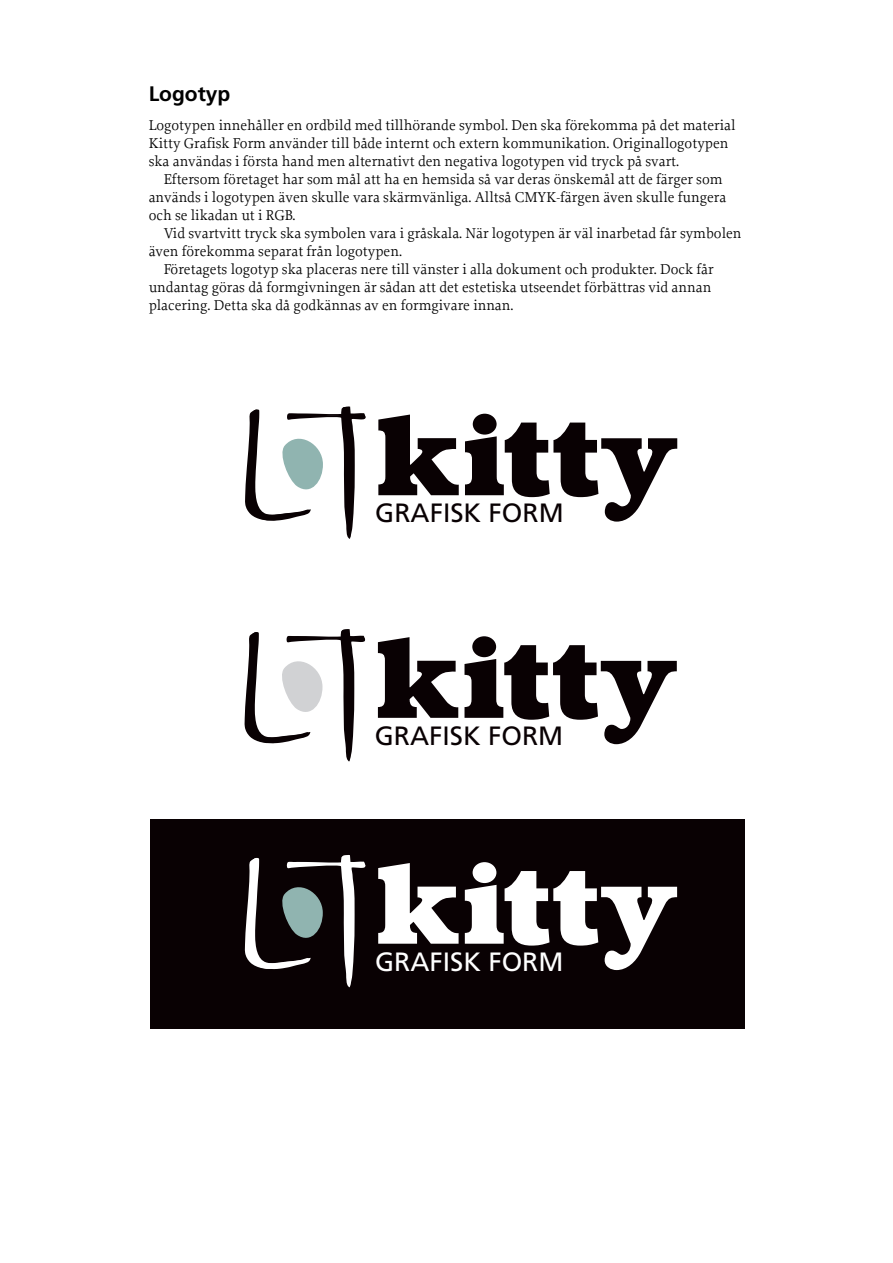
<style>
.page{position:relative;width:893px;height:1263px;background:#fff}
.page>*{position:absolute;margin:0;border:0;box-sizing:border-box;transform-origin:0 0}
.t1{font:111.3px "Aurea Ultra";color:#090103}
.t2{font:111.3px "Aurea Ultra";color:#fff}
.t3{font:26.4px "Frutiger";color:#090103}
.t4{font:26.4px "Frutiger";color:#fff}
.t5{font:700 21px "Frutiger";color:#000}
.t6{font:15px/18px "Proforma";color:#000}
</style>
<div class="page">
<svg style="left:245px;top:406px;width:121px;height:133px"></svg>
<svg style="left:244px;top:629px;width:122px;height:133px"></svg>
<div style="left:150px;top:820px;width:594px;height:209px;background:#090103"></div>
<svg style="left:244px;top:855px;width:122px;height:132px"></svg>
<h3 class="t5" style="left:149px;top:85px;width:83px">Logotyp</h3>
<p class="t6" style="left:149px;top:117px;width:588px">Logotypen innehåller en ordbild med tillhörande symbol. Den ska förekomma på det material<br>Kitty Grafisk Form använder till både internt och extern kommunikation. Originallogotypen ska användas i första hand men alternativt den negativa logotypen vid tryck på svart.</p>
<p class="t6" style="left:149px;top:171px;width:579px;text-indent:15px">Eftersom företaget har som mål att ha en hemsida så var deras önskemål att de färger som används i logotypen även skulle vara skärmvänliga. Alltså CMYK-färgen även skulle fungera och se likadan ut i RGB.</p>
<p class="t6" style="left:164px;top:225px;width:579px">Vid svartvitt tryck ska symbolen vara i gråskala. När logotypen är väl inarbetad får symbolen</p>
<p class="t6" style="left:149px;top:243px;width:255px">även förekomma separat från logotypen.</p>
<p class="t6" style="left:164px;top:261px;width:551px">Företagets logotyp ska placeras nere till vänster i alla dokument och produkter. Dock får</p>
<p class="t6" style="left:149px;top:279px;width:564px">undantag göras då formgivningen är sådan att det estetiska utseendet förbättras vid annan</p>
<p class="t6" style="left:149px;top:297px;width:366px">placering. Detta ska då godkännas av en formgivare innan.</p>
<h1 class="t1" style="left:374px;top:391px;width:300px">kitty</h1>
<h2 class="t3" style="left:375px;top:502px;width:190px">GRAFISK FORM</h2>
<h1 class="t1" style="left:373px;top:614px;width:300px">kitty</h1>
<h2 class="t3" style="left:375px;top:725px;width:190px">GRAFISK FORM</h2>
<h1 class="t2" style="left:374px;top:839px;width:300px">kitty</h1>
<h2 class="t4" style="left:375px;top:951px;width:190px">GRAFISK FORM</h2>
</div>
